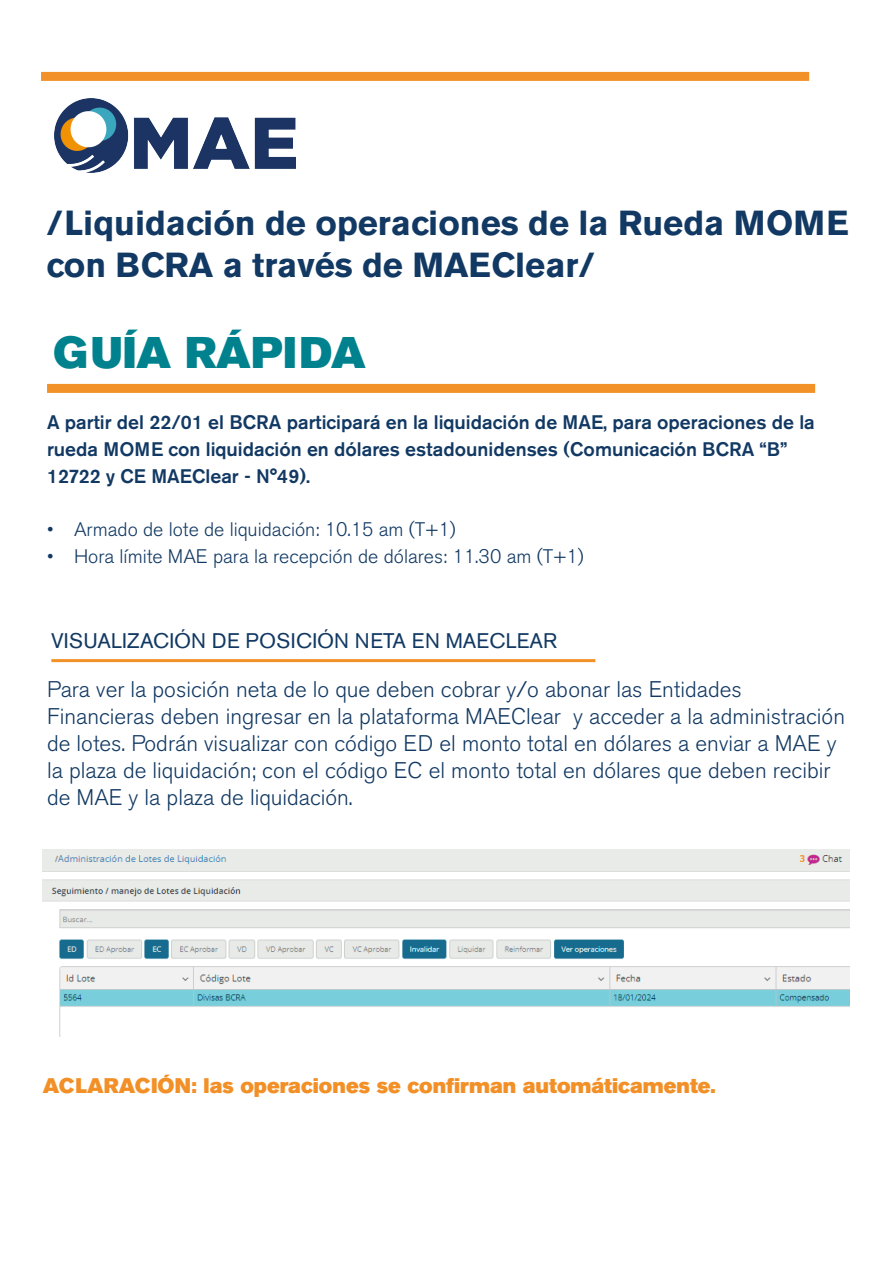
<style>
.page{position:relative;width:893px;height:1263px;background:#fff}
.page>*{position:absolute;margin:0;border:0;box-sizing:border-box;transform-origin:0 0}
.t1{font:43.95px "Akzidenz Grotesk BE Super";color:#00828e}
.t2{font:700 34.5px/41.4px "Akzidenz Grotesk BE";color:#123963}
.t3{font:300 22.5px/27px "Akzidenz Grotesk BE";color:#123963}
.t4{font:21px "Akzidenz Grotesk BE Super";color:#f29027}
.t5{font:21px "Akzidenz Grotesk BE";color:#123963}
.t6{font:500 19.5px/27px "Akzidenz Grotesk BE";color:#123963}
.t7{font:300 19.5px "Akzidenz Grotesk BE";color:#123963}
</style>
<div class="page">
<div style="left:41px;top:72px;width:768px;height:9px;background:#f29127"></div>
<div style="left:47px;top:384px;width:768px;height:9px;background:#f29127"></div>
<hr style="left:51px;top:659px;width:544px;height:3px;background:#f29127">
<img style="left:54px;top:99px;width:241px;height:74px">
<img style="left:43px;top:849px;width:806px;height:187px">
<h2 class="t2" style="left:47px;top:203px;width:804px">/Liquidación de operaciones de la Rueda MOME con BCRA a través de MAEClear/</h2>
<h1 class="t1" style="left:53px;top:327px;width:314px">GUÍA RÁPIDA</h1>
<p class="t6" style="left:47px;top:409px;width:769px">A partir del 22/01 el BCRA participará en la liquidación de MAE, para operaciones de la rueda MOME con liquidación en dólares estadounidenses (Comunicación BCRA “B”<br>12722 y CE MAEClear - N°49).</p>
<p class="t7" style="left:47px;top:518px;width:410px">• Armado de lote de liquidación: 10.15 am (T+1)</p>
<p class="t7" style="left:47px;top:545px;width:538px">• Hora límite MAE para la recepción de dólares: 11.30 am (T+1)</p>
<p class="t5" style="left:51px;top:628px;width:507px">VISUALIZACIÓN DE POSICIÓN NETA EN MAECLEAR</p>
<p class="t3" style="left:47px;top:676px;width:799px">Para ver la posición neta de lo que deben cobrar y/o abonar las Entidades Financieras deben ingresar en la plataforma MAEClear y acceder a la administración de lotes. Podrán visualizar con código ED el monto total en dólares a enviar a MAE y la plaza de liquidación; con el código EC el monto total en dólares que deben recibir de MAE y la plaza de liquidación.</p>
<p class="t4" style="left:43px;top:1073px;width:674px">ACLARACIÓN: las operaciones se confirman automáticamente.</p>
</div>
